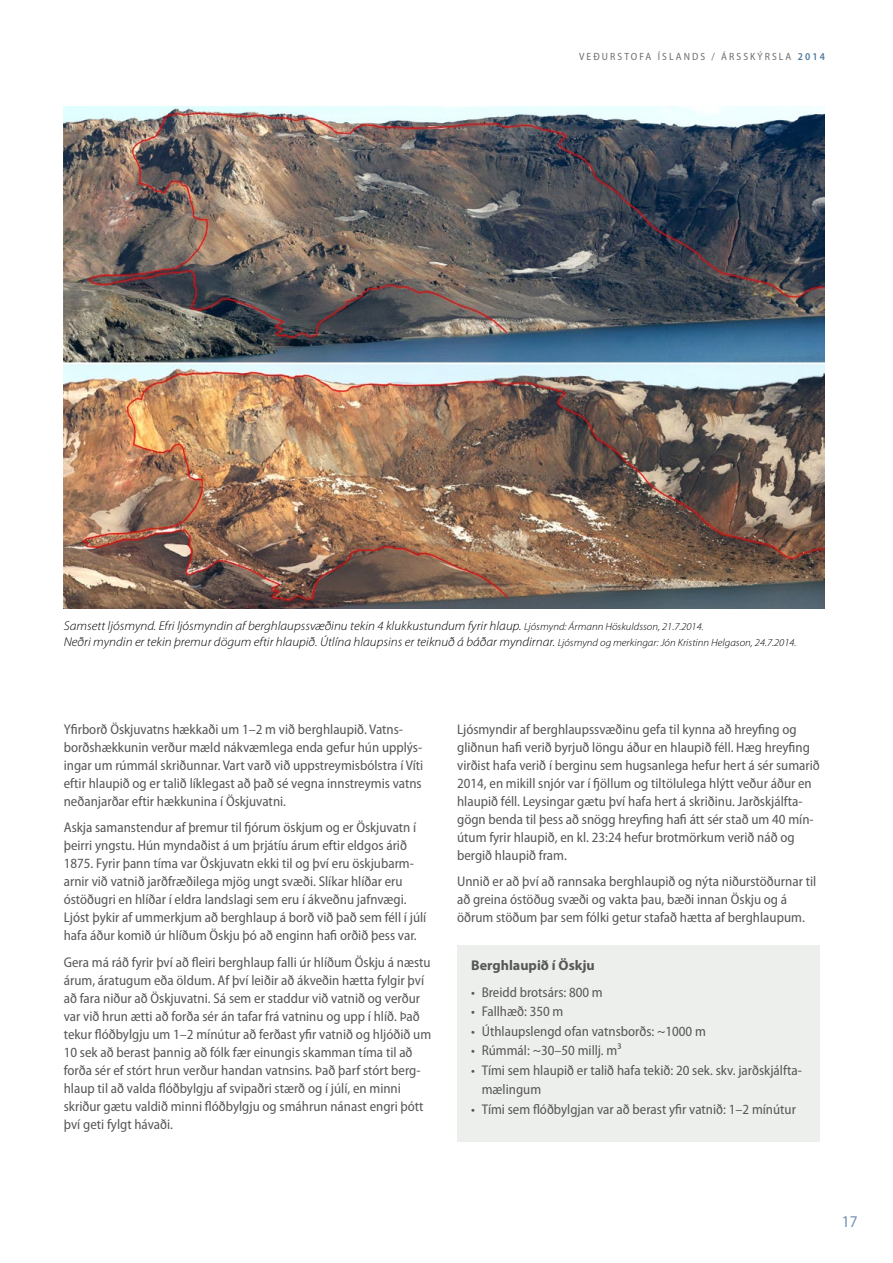
<style>
.page{position:relative;width:893px;height:1263px;background:#fff}
.page>*{position:absolute;margin:0;border:0;box-sizing:border-box;transform-origin:0 0}
.t1{font:semi-condensed 16.5px "Myriad Pro";color:#7392b3}
.t2{font:semi-condensed 14.1px/18px "Myriad Pro";color:#575756}
.t3{font:700 14.1px "Myriad Pro";color:#575756}
.t4{font:italic 300 12.75px/16.5px "Myriad Pro";color:#000;scale:1.05 1}
.t5{font:semi-condensed 10.5px "Myriad Pro";letter-spacing:.2em;color:#706f6f}
.s1{font-weight:600;color:#517ba1}
.s2{font-size:10.5px}
</style>
<div class="page">
<div style="left:457px;top:945px;width:363px;height:197px;background:#edefed"></div>
<img style="left:64px;top:106px;width:761px;height:503px">
<p class="t5" style="left:579px;top:50px;width:247px">VEÐURSTOFA ÍSLANDS / ÁRSSKÝRSLA <span class="s1">2014</span></p>
<p class="t4" style="left:64px;top:617px;width:699px">Samsett ljósmynd. Efri ljósmyndin af berghlaupssvæðinu tekin 4 klukkustundum fyrir hlaup. <span class="s2">Ljósmynd: Ármann Höskuldsson, 21.7.2014.<br></span>Neðri myndin er tekin þremur dögum eftir hlaupið. Útlína hlaupsins er teiknuð á báðar myndirnar. <span class="s2">Ljósmynd og merkingar: Jón Kristinn Helgason, 24.7.2014.</span></p>
<p class="t2" style="left:64px;top:720px;width:361px">Yfirborð Öskjuvatns hækkaði um 1–2 m við berghlaupið. Vatns&shy;borðshækkunin verður mæld nákvæmlega enda gefur hún upplýs&shy;ingar um rúmmál skriðunnar. Vart varð við uppstreymisbólstra í Víti eftir hlaupið og er talið líklegast að það sé vegna innstreymis vatns neðanjarðar eftir hækkunina í Öskjuvatni.</p>
<p class="t2" style="left:64px;top:819px;width:364px">Askja samanstendur af þremur til fjórum öskjum og er Öskjuvatn í þeirri yngstu. Hún myndaðist á um þrjátíu árum eftir eldgos árið 1875. Fyrir þann tíma var Öskjuvatn ekki til og því eru öskjubarm&shy;arnir við vatnið jarðfræðilega mjög ungt svæði. Slíkar hlíðar eru óstöðugri en hlíðar í eldra landslagi sem eru í ákveðnu jafnvægi.<br>Ljóst þykir af ummerkjum að berghlaup á borð við það sem féll í júlí hafa áður komið úr hlíðum Öskju þó að enginn hafi orðið þess var.</p>
<p class="t2" style="left:64px;top:953px;width:369px">Gera má ráð fyrir því að fleiri berghlaup falli úr hlíðum Öskju á næstu árum, áratugum eða öldum. Af því leiðir að ákveðin hætta fylgir því að fara niður að Öskjuvatni. Sá sem er staddur við vatnið og verður var við hrun ætti að forða sér án tafar frá vatninu og upp í hlíð. Það tekur flóðbylgju um 1–2 mínútur að ferðast yfir vatnið og hljóðið um 10 sek að berast þannig að fólk fær einungis skamman tíma til að forða sér ef stórt hrun verður handan vatnsins. Það þarf stórt berg&shy;hlaup til að valda flóðbylgju af svipaðri stærð og í júlí, en minni skriður gætu valdið minni flóðbylgju og smáhrun nánast engri þótt því geti fylgt hávaði.</p>
<p class="t2" style="left:457px;top:720px;width:364px">Ljósmyndir af berghlaupssvæðinu gefa til kynna að hreyfing og gliðnun hafi verið byrjuð löngu áður en hlaupið féll. Hæg hreyfing virðist hafa verið í berginu sem hugsanlega hefur hert á sér sumarið 2014, en mikill snjór var í fjöllum og tiltölulega hlýtt veður áður en hlaupið féll. Leysingar gætu því hafa hert á skriðinu. Jarðskjálfta&shy;gögn benda til þess að snögg hreyfing hafi átt sér stað um 40 mín&shy;útum fyrir hlaupið, en kl. 23:24 hefur brotmörkum verið náð og bergið hlaupið fram.</p>
<p class="t2" style="left:457px;top:873px;width:361px">Unnið er að því að rannsaka berghlaupið og nýta niðurstöðurnar til að greina óstöðug svæði og vakta þau, bæði innan Öskju og á öðrum stöðum þar sem fólki getur stafað hætta af berghlaupum.</p>
<p class="t3" style="left:471px;top:956px;width:125px">Berghlaupið í Öskju</p>
<p class="t2" style="left:471px;top:983px;width:133px">• Breidd brotsárs: 800 m</p>
<p class="t2" style="left:471px;top:1003px;width:94px">• Fallhæð: 350 m</p>
<p class="t2" style="left:471px;top:1022px;width:236px">• Úthlaupslengd ofan vatnsborðs: ~1000 m</p>
<p class="t2" style="left:471px;top:1042px;width:152px">• Rúmmál: ~30–50 millj. m³</p>
<p class="t2" style="left:482px;top:1060px;width:322px;line-height:19.5px;text-indent:-11px">• Tími sem hlaupið er talið hafa tekið: 20 sek. skv. jarðskjálfta&shy;mælingum</p>
<p class="t2" style="left:471px;top:1100px;width:326px">• Tími sem flóðbylgjan var að berast yfir vatnið: 1–2 mínútur</p>
<p class="t1" style="left:842px;top:1213px;width:17px">17</p>
</div>
